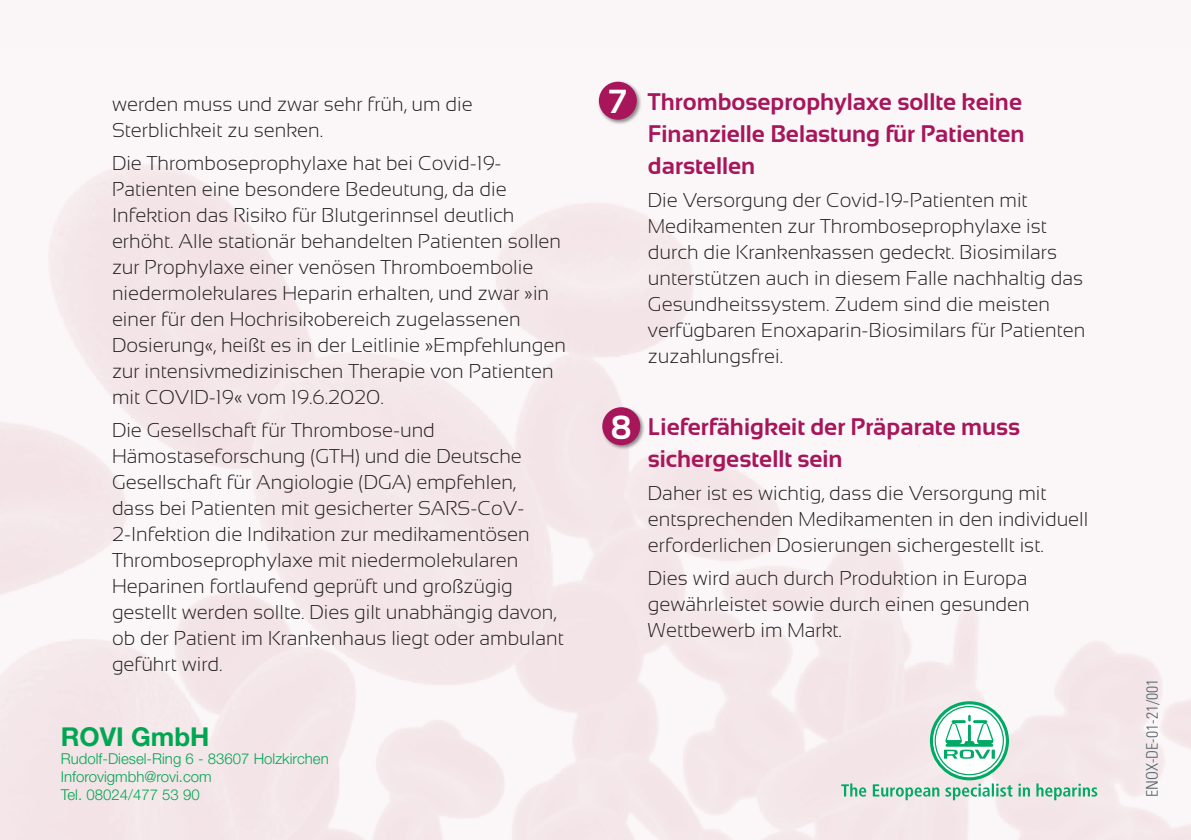
<style>
.page{position:relative;width:1191px;height:840px;background:#fff}
.page>*{position:absolute;margin:0;border:0;box-sizing:border-box;transform-origin:0 0}
.t1{font:700 33.4px "Sansation";color:#fff}
.t2{font:700 26px "Helvetica Neue LT Std";color:#00a652}
.t3{font:700 24px/32px "Sansation";color:#a7155a;text-align:justify}
.t4{font:300 20px/26px "Sansation";color:#231f20}
.t5{font:300 condensed 16px "Univers LT Std";color:#53656e}
.t6{font:300 15px/18px "Helvetica Neue LT Std";color:#00a652}
</style>
<div class="page">
<div style="left:0;top:0;width:1191px;height:839px;background:#f9f3f4"></div>
<img style="left:0;top:170px;width:1191px;height:669px">
<svg style="left:841px;top:700px;width:256px;height:99px"></svg>
<div style="left:597px;top:80px;width:45px;height:45px;background:#231f20;opacity:.5"></div>
<div style="left:599px;top:82px;width:38px;height:38px;background:#a7155a;border-radius:50%"></div>
<div style="left:601px;top:405px;width:44px;height:45px;background:#231f20;opacity:.5"></div>
<div style="left:602px;top:407px;width:38px;height:38px;background:#a7155a;border-radius:50%"></div>
<p class="t4" style="left:112px;top:91px;width:362px">werden muss und zwar sehr früh, um die<br>Sterblichkeit zu senken.</p>
<p class="t4" style="left:112px;top:150px;width:455px">Die Thromboseprophylaxe hat bei Covid-19- Patienten eine besondere Bedeutung, da die Infektion das Risiko für Blutgerinnsel deutlich erhöht. Alle stationär behandelten Patienten sollen zur Prophylaxe einer venösen Thromboembolie niedermolekulares Heparin erhalten, und zwar »in einer für den Hochrisikobereich zugelassenen Dosierung«, heißt es in der Leitlinie »Empfehlungen zur intensivmedizinischen Therapie von Patienten mit COVID-19« vom 19.6.2020.</p>
<p class="t4" style="left:112px;top:416px;width:453px">Die Gesellschaft für Thrombose-und Hämostaseforschung (GTH) und die Deutsche Gesellschaft für Angiologie (DGA) empfehlen,<br>dass bei Patienten mit gesicherter SARS-CoV-2-Infektion die Indikation zur medikamentösen Thromboseprophylaxe mit niedermolekularen Heparinen fortlaufend geprüft und großzügig gestellt werden sollte. Dies gilt unabhängig davon, ob der Patient im Krankenhaus liegt oder ambulant geführt wird.</p>
<h2 class="t2" style="left:61px;top:720px;width:150px">ROVI GmbH</h2>
<p class="t6" style="left:61px;top:749px;width:269px">Rudolf-Diesel-Ring 6 - 83607 Holzkirchen<br>Inforovigmbh@rovi.com<br>Tel. 08024/477 53 90</p>
<h1 class="t1" style="left:608px;top:83px;width:21px">7</h1>
<p class="t3" style="left:648px;top:86px;width:378px">Thromboseprophylaxe sollte keine Finanzielle Belastung für Patienten darstellen</p>
<p class="t4" style="left:648px;top:187px;width:439px">Die Versorgung der Covid-19-Patienten mit Medikamenten zur Thromboseprophylaxe ist durch die Krankenkassen gedeckt. Biosimilars unterstützen auch in diesem Falle nachhaltig das Gesundheitssystem. Zudem sind die meisten verfügbaren Enoxaparin-Biosimilars für Patienten zuzahlungsfrei.</p>
<h1 class="t1" style="left:611px;top:408px;width:22px">8</h1>
<p class="t3" style="left:648px;top:410px;width:374px">Lieferfähigkeit der Präparate muss sichergestellt sein</p>
<p class="t4" style="left:648px;top:479px;width:442px">Daher ist es wichtig, dass die Versorgung mit entsprechenden Medikamenten in den individuell erforderlichen Dosierungen sichergestellt ist.</p>
<p class="t4" style="left:648px;top:564px;width:383px;text-align:justify">Dies wird auch durch Produktion in Europa gewährleistet sowie durch einen gesunden Wettbewerb im Markt.</p>
<p class="t5" style="left:1142px;top:796px;width:120px;rotate:-90deg">ENOX-DE-01-21/001</p>
</div>
